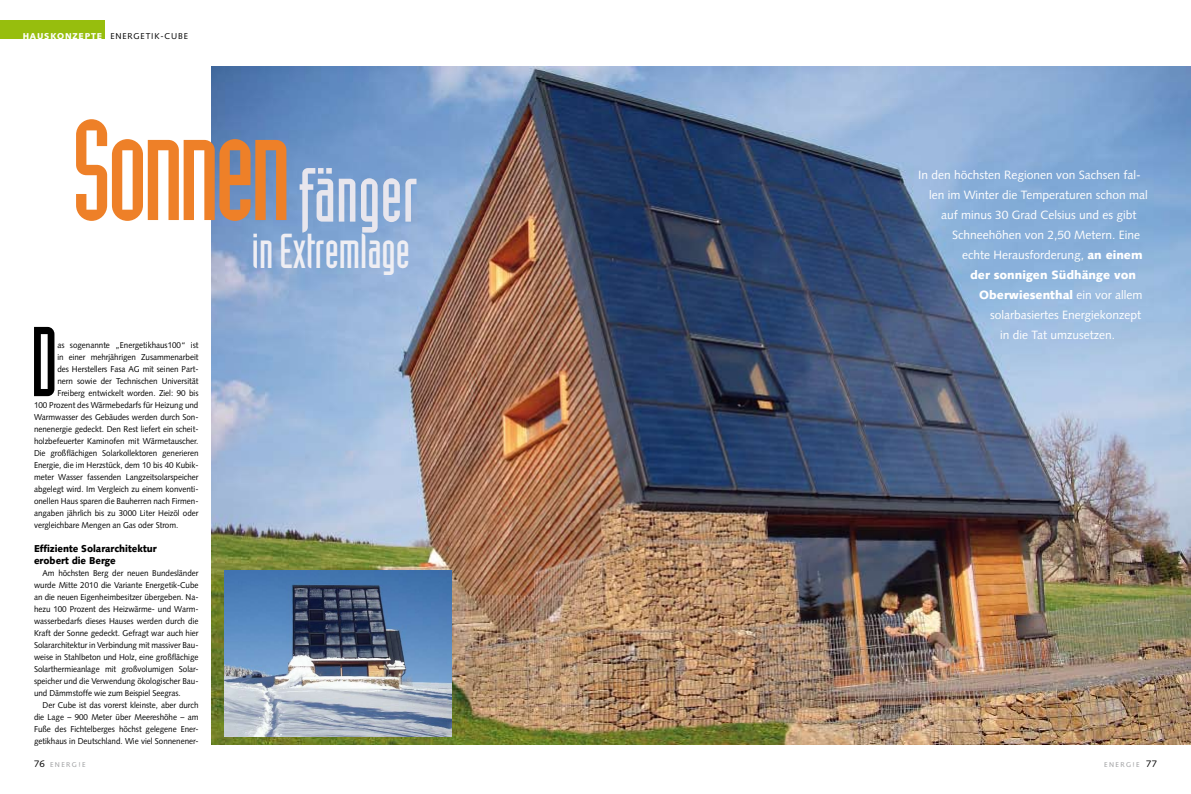
<style>
.page{position:relative;width:1191px;height:794px;background:#fff}
.page>*{position:absolute;margin:0;border:0;box-sizing:border-box;transform-origin:0 0}
.t1{font:140px "Industria LT Std Solid";letter-spacing:-.04em;color:#ee8028}
.t2{font:96.9px "Industria LT Std Solid";color:#000;scale:.95 1}
.t3{font:48px "Industria LT Std Solid";color:#efeef3}
.t4{font:12px "Syntax LT Std";color:#fff}
.t5{font:900 12px "Syntax LT Std";color:#fff}
.t6{font:900 10px/12px "Syntax LT Std";letter-spacing:-.005em;color:#000;scale:.95 1}
.t7{font:8.5px/12px "Syntax LT Std";letter-spacing:-.005em;color:#000;text-align:justify;scale:.95 1}
.t8{font:8.5px "Syntax LT Std";letter-spacing:.1em;color:#000}
.t9{font:7px "Syntax LT Std";letter-spacing:.2em;color:#9c9d9f}
.s1{font-weight:900;color:#fff}
.s2{font-size:75px;color:#e8e6ed}
.s3{font-weight:900}
.s4{font-weight:400}
.s5{font-size:9.5px;color:#000}
</style>
<div class="page">
<img style="left:211px;top:67px;width:980px;height:677px">
<div style="left:0;top:20px;width:105px;height:19px;background:#97be0d"></div>
<img style="left:224px;top:570px;width:228px;height:166px">
<p class="t8" style="left:23px;top:31px;width:166px"><span class="s1">Hauskonzepte</span> Energetik-cube</p>
<h1 class="t1" style="left:71px;top:94px;width:348px">Sonnen<span class="s2">fänger</span></h1>
<h3 class="t3" style="left:252px;top:225px;width:159px">in Extremlage</h3>
<h2 class="t2" style="left:31px;top:309px;width:30px">D</h2>
<p class="t7" style="left:57px;top:339px;width:150px">as sogenannte „Energetikhaus100“ ist</p>
<p class="t7" style="left:57px;top:351px;width:150px">in einer mehrjährigen Zusammenarbeit</p>
<p class="t7" style="left:57px;top:363px;width:150px">des Herstellers Fasa AG mit seinen Part-</p>
<p class="t7" style="left:57px;top:375px;width:150px">nern sowie der Technischen U niversität</p>
<p class="t7" style="left:57px;top:387px;width:150px">Freiberg entwickelt worden. Ziel: 90 bis</p>
<p class="t7" style="left:34px;top:399px;width:175px">100 Prozent des Wärmebedarfs für Heizung und</p>
<p class="t7" style="left:34px;top:411px;width:175px">Warmwasser des Gebäudes werden durch Son-</p>
<p class="t7" style="left:34px;top:423px;width:175px">nenenergie gedeckt. Den Rest liefert ein scheit-</p>
<p class="t7" style="left:34px;top:435px;width:175px">holzbefeuerter Kaminofen mit Wärmetauscher.</p>
<p class="t7" style="left:34px;top:447px;width:175px">Die großflächigen Solarkollektoren generieren</p>
<p class="t7" style="left:34px;top:459px;width:175px">Energie, die im Herzstück, dem 10 bis 40 Kubik-</p>
<p class="t7" style="left:34px;top:471px;width:175px">meter Wasser fassenden Langzeitsolarspeicher</p>
<p class="t7" style="left:34px;top:483px;width:175px">abgelegt wird. I m Vergleich zu einem konventi-</p>
<p class="t7" style="left:34px;top:495px;width:175px">onellen Haus sparen die Bauherren nach Firmen-</p>
<p class="t7" style="left:34px;top:507px;width:175px">angaben jährlich bis zu 3000 Liter Heizöl oder</p>
<p class="t7" style="left:34px;top:519px;width:153px">vergleichbare Mengen an Gas oder Strom.</p>
<p class="t6" style="left:34px;top:543px;width:131px">Effiziente Solararchitektur erobert die Berge</p>
<p class="t7" style="left:34px;top:567px;width:175px;text-indent:8px">Am höchsten Berg der neuen Bundesländer wurde Mitte 2010 die Variante Energetik-Cube an die neuen Eigenheimbesitzer übergeben. Na&shy;hezu 100 Prozent des Heizwärme- und Warm&shy;wasserbedarfs dieses Hauses werden durch die Kraft der Sonne gedeckt. Gefragt war auch hier Solararchitektur in Verbindung mit massiver Bau&shy;weise in Stahlbeton und Holz, eine großflächige Solarthermieanlage mit großvolumigen Solar&shy;speicher und die Verwendung ökologischer Bau&shy;und Dämmstoffe wie zum Beispiel Seegras.</p>
<p class="t7" style="left:34px;top:699px;width:175px;text-indent:9px">Der Cube ist das vorerst kleinste, aber durch die Lage – 900 Meter über Meereshöhe – am Fuße des Fichtelberges höchst gelegene Ener&shy;getikhaus in Deutschland. Wie viel Sonnenener-</p>
<h3 class="t4" style="left:918px;top:168px;width:224px">I n den höchsten Regionen von Sachsen fal-</h3>
<h3 class="t4" style="left:929px;top:188px;width:220px">len im Winter die Temperaturen schon mal</h3>
<h3 class="t4" style="left:941px;top:208px;width:197px">auf minus 30 Grad Celsius und es gibt</h3>
<h3 class="t4" style="left:952px;top:228px;width:190px">Schneehöhen von 2,50 Metern. Eine</h3>
<h3 class="t4" style="left:962px;top:248px;width:182px">echte Herausforderung, <span class="s3">an einem</span></h3>
<h3 class="t5" style="left:970px;top:268px;width:167px">der sonnigen Südhänge von</h3>
<h3 class="t5" style="left:979px;top:288px;width:165px">Oberwiesenthal <span class="s4">ein vor allem</span></h3>
<h3 class="t4" style="left:990px;top:308px;width:153px">solarbasiertes Energiekonzept</h3>
<h3 class="t4" style="left:1000px;top:328px;width:116px">in die Tat umzusetzen.</h3>
<p class="t9" style="left:34px;top:760px;width:53px"><span class="s5">76</span> ENERG!E</p>
<p class="t9" style="left:1104px;top:760px;width:54px">ENERG!E <span class="s5">77</span></p>
</div>
